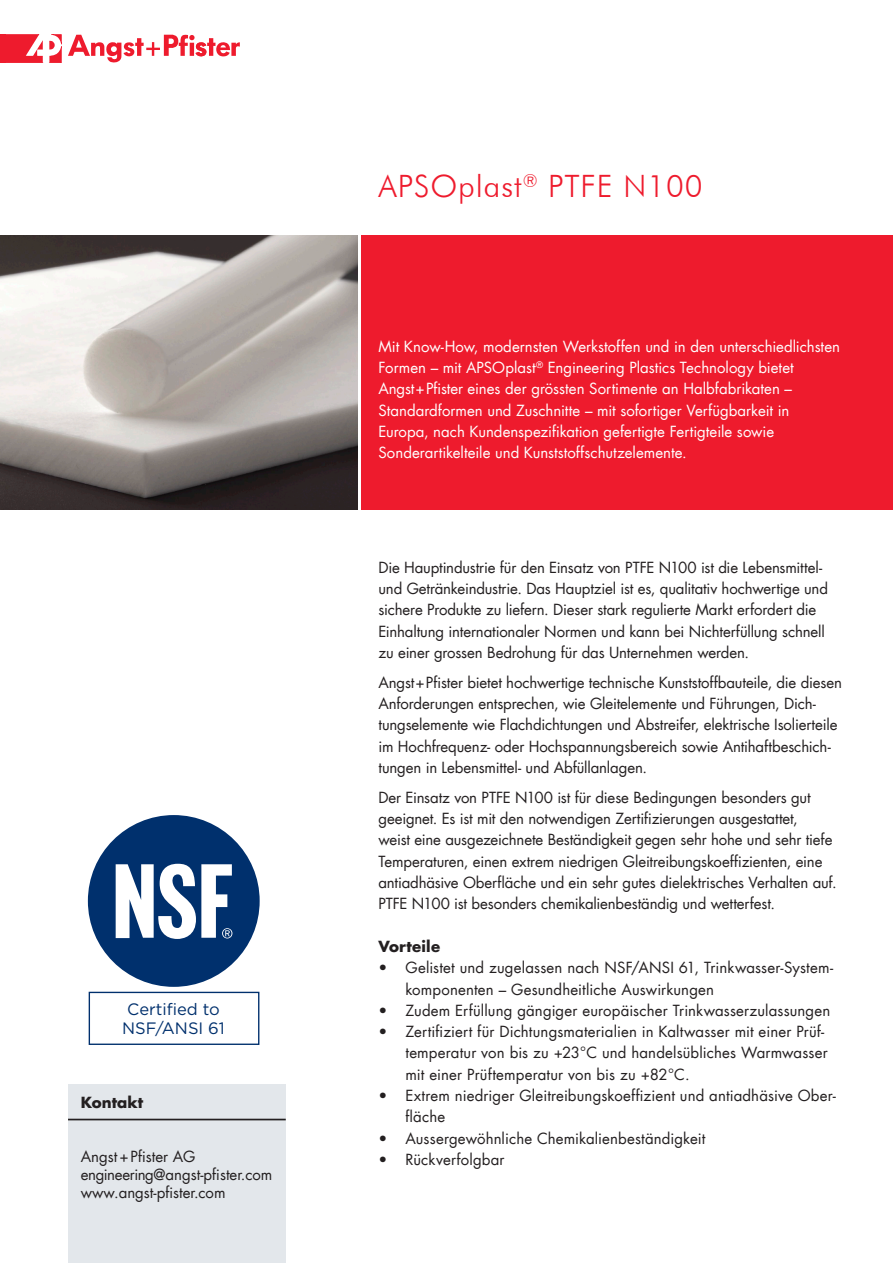
<style>
.page{position:relative;width:893px;height:1263px;background:#fff}
.page>*{position:absolute;margin:0;border:0;box-sizing:border-box;transform-origin:0 0}
.Futura_Com_Book{font:300 30.75px "Futura BT";letter-spacing:.03em;color:#ee1b2d}
.t1{font:16.5px/19.8px "Gotham";color:#00306d}
._01_Ansprechpartner{font:15px/21.3px "Futura Com";letter-spacing:-.005em;color:#231f20}
.t2{font:15px/21.3px "Futura Com";color:#fff}
._01_Ansprechpartner-2{font:700 15px "Futura Com";color:#231f20}
._01_Ansprechpartner-3{font:15px "Futura Com";letter-spacing:.015em;color:#231f20}
</style>
<div class="page">
<div style="left:361px;top:235px;width:532px;height:274px;background:#ee1b2d"></div>
<svg style="left:68px;top:35px;width:172px;height:28px"></svg>
<svg style="left:5px;top:35px;width:56px;height:28px"></svg>
<div style="left:68px;top:1084px;width:218px;height:179px;background:#e3e7eb"></div>
<hr style="left:68px;top:1119px;width:218px;height:1px;background:#231f20">
<div style="left:0;top:35px;width:5px;height:28px;background:#ee1b2d"></div>
<img style="left:0;top:235px;width:357px;height:274px">
<div style="left:88px;top:815px;width:172px;height:172px;background:#00306d;border-radius:50%"></div>
<svg style="left:116px;top:864px;width:116px;height:75px"></svg>
<div style="left:89px;top:992px;width:170px;height:53px;border:1px solid #00306d"></div>
<p class="t1" style="left:122px;top:999px;width:104px">Certified to<br>NSF/ANSI 61</p>
<p class="_01_Ansprechpartner-2" style="left:81px;top:1091px;width:64px">Kontakt</p>
<p class="_01_Ansprechpartner" style="left:81px;top:1146px;width:116px">Angst+Pfister AG</p>
<p class="_01_Ansprechpartner" style="left:81px;top:1164px;width:193px">engineering@angst-pfister.com</p>
<p class="_01_Ansprechpartner" style="left:81px;top:1182px;width:146px">www.angst-pfister.com</p>
<p class="Futura_Com_Book" style="left:378px;top:167px;width:325px">APSOplast<sup>®</sup> PTFE N100</p>
<p class="t2" style="left:378px;top:335px;width:463px">Mit Know-How, modernsten Werkstoffen und in den unterschiedlichsten<br>Formen – mit APSOplast<sup>®</sup> Engineering Plastics Technology bietet</p>
<p class="t2" style="left:378px;top:378px;width:415px">Angst + Pfister eines der grössten Sortimente an Halbfabrikaten –</p>
<p class="t2" style="left:378px;top:399px;width:412px">Standardformen und Zuschnitte – mit sofortiger Verfügbarkeit in</p>
<p class="t2" style="left:378px;top:421px;width:397px">Europa, nach Kundenspezifikation gefertigte Fertigteile sowie</p>
<p class="t2" style="left:378px;top:442px;width:310px">Sonderartikelteile und Kunststoffschutzelemente.</p>
<p class="_01_Ansprechpartner" style="left:378px;top:556px;width:451px">Die Hauptindustrie für den Einsatz von PTFE N100 ist die Lebensmittel&shy;und Getränkeindustrie. Das Hauptziel ist es, qualitativ hochwertige und sichere Produkte zu liefern. Dieser stark regulierte Markt erfordert die Einhaltung internationaler Normen und kann bei Nichterfüllung schnell zu einer grossen Bedrohung für das Unternehmen werden.</p>
<p class="_01_Ansprechpartner" style="left:378px;top:671px;width:465px">Angst + Pfister bietet hochwertige technische Kunststoffbauteile, die diesen Anforderungen entsprechen, wie Gleitelemente und Führungen, Dich&shy;tungselemente wie Flachdichtungen und Abstreifer, elektrische Isolierteile im Hochfrequenz- oder Hochspannungsbereich sowie Antihaftbeschich&shy;tungen in Lebensmittel- und Abfüllanlagen.</p>
<p class="_01_Ansprechpartner" style="left:378px;top:786px;width:460px">Der Einsatz von PTFE N100 ist für diese Bedingungen besonders gut geeignet. Es ist mit den notwendigen Zertifizierungen ausgestattet,<br>weist eine ausgezeichnete Beständigkeit gegen sehr hohe und sehr tiefe Temperaturen, einen extrem niedrigen Gleitreibungskoeffizienten, eine antiadhäsive Oberfläche und ein sehr gutes dielektrisches Verhalten auf.<br>PTFE N100 ist besonders chemikalienbeständig und wetterfest.</p>
<p class="_01_Ansprechpartner-2" style="left:378px;top:935px;width:63px">Vorteile</p>
<p class="_01_Ansprechpartner" style="left:405px;top:957px;width:429px;text-indent:-27px">• Gelistet und zugelassen nach NSF/ANSI 61, Trinkwasser-System&shy;komponenten – Gesundheitliche Auswirkungen</p>
<p class="_01_Ansprechpartner" style="left:378px;top:999px;width:453px">• Zudem Erfüllung gängiger europäischer Trinkwasserzulassungen</p>
<p class="_01_Ansprechpartner" style="left:405px;top:1021px;width:424px;text-indent:-27px">• Zertifiziert für Dichtungsmaterialien in Kaltwasser mit einer Prüf&shy;temperatur von bis zu +23°C und handelsübliches Warmwasser mit einer Prüftemperatur von bis zu +82°C.</p>
<p class="_01_Ansprechpartner" style="left:405px;top:1085px;width:432px;text-indent:-27px">• Extrem niedriger Gleitreibungskoeffizient und antiadhäsive Ober&shy;fläche</p>
<p class="_01_Ansprechpartner" style="left:378px;top:1127px;width:328px">• Aussergewöhnliche Chemikalienbeständigkeit</p>
<p class="_01_Ansprechpartner-3" style="left:378px;top:1149px;width:128px">• Rückverfolgbar</p>
</div>
